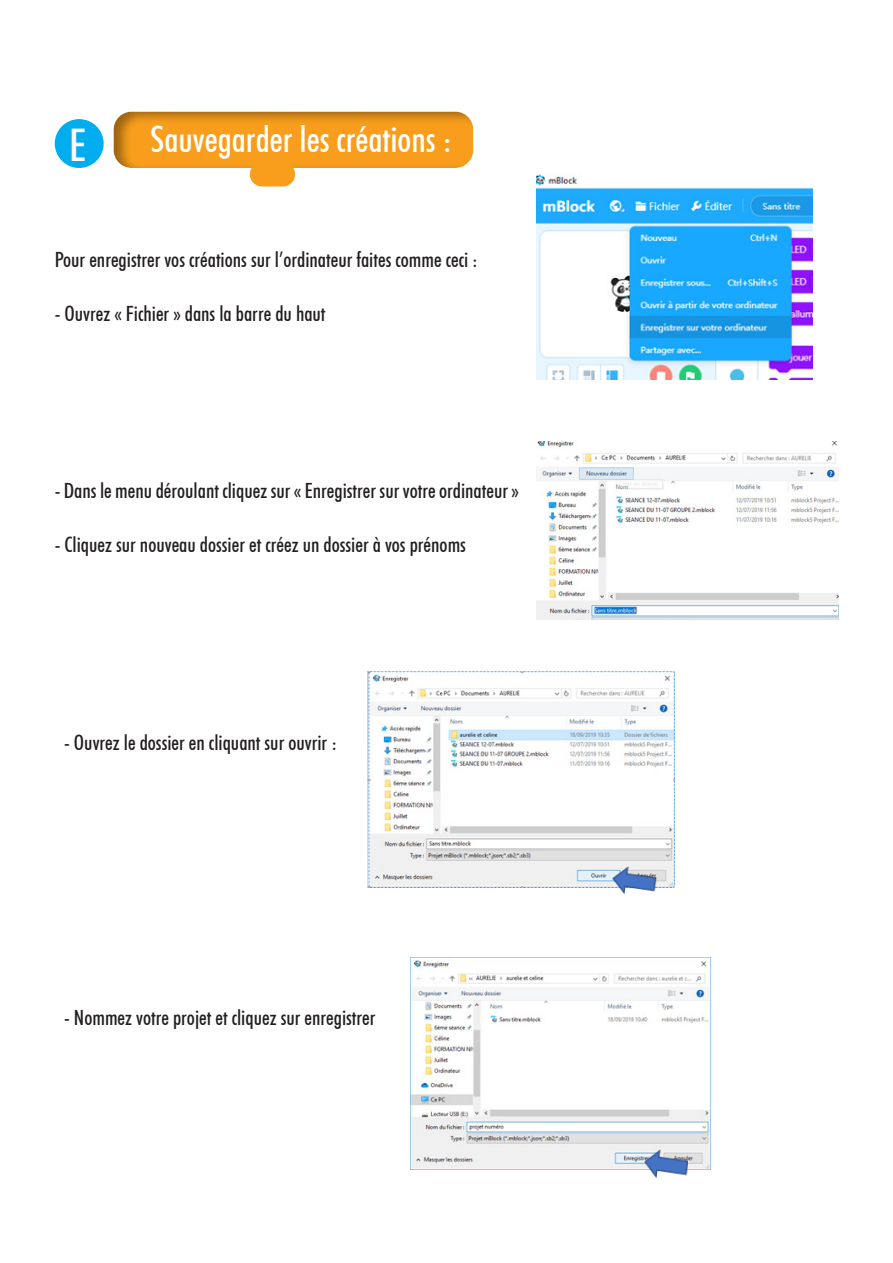
<style>
.page{position:relative;width:893px;height:1263px;background:#fff}
.page>*{position:absolute;margin:0;border:0;box-sizing:border-box;transform-origin:0 0}
.t1{font:500 condensed 45px "Futura BT";color:#fff}
.t2{font:500 condensed 36px "Futura BT";color:#fff}
.t3{font:500 condensed 21px "Futura BT";color:#231f20}
</style>
<div class="page">
<div style="left:112px;top:109px;width:362px;height:60px;background:#231f20;opacity:.43"></div>
<div style="left:250px;top:162px;width:45px;height:24px;background:#f89e1c;border-radius:12px"></div>
<div style="left:55px;top:119px;width:49px;height:49px;background:#00aeef;border-radius:50%"></div>
<img style="left:537px;top:174px;width:276px;height:205px">
<img style="left:536px;top:441px;width:303px;height:178px">
<img style="left:368px;top:672px;width:307px;height:215px">
<img style="left:613px;top:866px;width:43px;height:27px">
<img style="left:410px;top:957px;width:300px;height:212px">
<img style="left:644px;top:1150px;width:44px;height:27px">
<p class="t1" style="left:69px;top:117px;width:19px">E</p>
<p class="t2" style="left:151px;top:117px;width:303px">Sauvegarder les créations :</p>
<p class="t3" style="left:55px;top:247px;width:425px">Pour enregistrer vos créations sur l’ordinateur faites comme ceci :</p>
<p class="t3" style="left:55px;top:301px;width:272px">- Ouvrez « Fichier » dans la barre du haut</p>
<p class="t3" style="left:55px;top:477px;width:466px">- Dans le menu déroulant cliquez sur « Enregistrer sur votre ordinateur »</p>
<p class="t3" style="left:55px;top:531px;width:413px">- Cliquez sur nouveau dossier et créez un dossier à vos prénoms</p>
<p class="t3" style="left:64px;top:730px;width:274px">- Ouvrez le dossier en cliquant sur ouvrir :</p>
<p class="t3" style="left:64px;top:1005px;width:313px">- Nommez votre projet et cliquez sur enregistrer</p>
</div>
